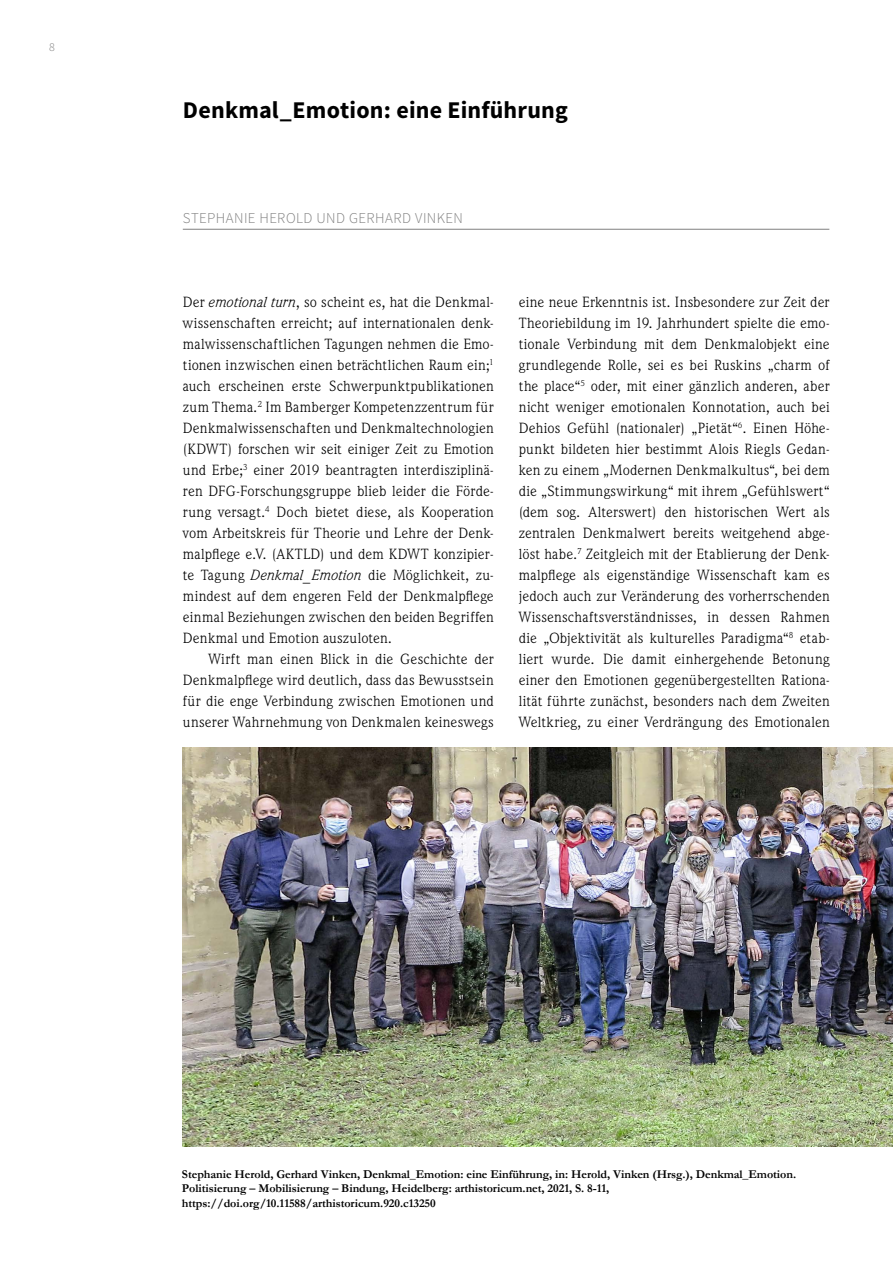
<style>
.page{position:relative;width:893px;height:1263px;background:#fff}
.page>*{position:absolute;margin:0;border:0;box-sizing:border-box;transform-origin:0 0}
.t1{font:700 24px "Source Sans Pro";letter-spacing:.005em;color:#000}
.t2{font:15px/21px "Weidemann IT Cby BT";letter-spacing:.005em;color:#000;text-align:justify}
.t3{font:300 15px "Source Sans Pro";letter-spacing:.03em;color:#808080}
.t4{font:700 12px/14.4px "Garamond";letter-spacing:-.005em;color:#000}
.t5{font:300 12px "Source Sans Pro";color:#808080}
.s1{font-style:italic}
</style>
<div class="page">
<hr style="left:183px;top:229px;width:646px;height:1px;background:#808080">
<img style="left:183px;top:748px;width:710px;height:399px">
<p class="t5" style="left:49px;top:39px;width:7px">8</p>
<h1 class="t1" style="left:183px;top:94px;width:386px">Denkmal_Emotion: eine Einführung</h1>
<p class="t3" style="left:183px;top:208px;width:282px">STEPHANIE HEROLD UND GERHARD VINKEN</p>
<p class="t2" style="left:183px;top:291px;width:313px">Der <span class="s1">emotional turn</span>, so scheint es, hat die Denkmal&shy;wissenschaften erreicht; auf internationalen denk&shy;malwissenschaftlichen Tagungen nehmen die Emo&shy;tionen inzwischen einen beträchtlichen Raum ein;<sup>1 </sup>auch erscheinen erste Schwerpunktpublikationen zum Thema.<sup>2</sup> Im Bamberger Kompetenzzentrum für Denkmalwissenschaften und Denkmaltechnologien (KDWT) forschen wir seit einiger Zeit zu Emotion und Erbe;<sup>3</sup> einer 2019 beantragten interdisziplinä&shy;ren DFG-Forschungsgruppe blieb leider die Förde&shy;rung versagt.<sup>4</sup> Doch bietet diese, als Kooperation vom Arbeitskreis für Theorie und Lehre der Denk&shy;malpflege e.V. (AKTLD) und dem KDWT konzipier&shy;te Tagung <span class="s1">Denkmal_Emotion</span> die Möglichkeit, zu&shy;mindest auf dem engeren Feld der Denkmalpflege einmal Beziehungen zwischen den beiden Begriffen Denkmal und Emotion auszuloten.</p>
<p class="t2" style="left:183px;top:648px;width:313px;text-indent:26px">Wirft man einen Blick in die Geschichte der Denkmalpflege wird deutlich, dass das Bewusstsein für die enge Verbindung zwischen Emotionen und unserer Wahrnehmung von Denkmalen keineswegs</p>
<p class="t2" style="left:519px;top:291px;width:313px">eine neue Erkenntnis ist. Insbesondere zur Zeit der Theoriebildung im 19. Jahrhundert spielte die emo&shy;tionale Verbindung mit dem Denkmalobjekt eine grundlegende Rolle, sei es bei Ruskins „charm of the place“<sup>5</sup> oder, mit einer gänzlich anderen, aber nicht weniger emotionalen Konnotation, auch bei Dehios Gefühl (nationaler) „Pietät“<sup>6</sup>. Einen Höhe&shy;punkt bildeten hier bestimmt Alois Riegls Gedan&shy;ken zu einem „Modernen Denkmalkultus“, bei dem die „Stimmungswirkung“ mit ihrem „Gefühlswert“ (dem sog. Alterswert) den historischen Wert als zentralen Denkmalwert bereits weitgehend abge&shy;löst habe.<sup>7</sup> Zeitgleich mit der Etablierung der Denk&shy;malpflege als eigenständige Wissenschaft kam es jedoch auch zur Veränderung des vorherrschenden Wissenschaftsverständnisses, in dessen Rahmen die „Objektivität als kulturelles Paradigma“<sup>8</sup> etab&shy;liert wurde. Die damit einhergehende Betonung einer den Emotionen gegenübergestellten Rationa&shy;lität führte zunächst, besonders nach dem Zweiten Weltkrieg, zu einer Verdrängung des Emotionalen</p>
<p class="t4" style="left:182px;top:1167px;width:616px">Stephanie Herold, Gerhard Vinken, Denkmal_Emotion: eine Einführung, in: Herold, Vinken (Hrsg.), Denkmal_Emotion.<br>Politisierung – Mobilisierung – Bindung, Heidelberg: arthistoricum.net, 2021, S. 8-11, https://doi.org/10.11588/arthistoricum.920.c13250</p>
</div>
